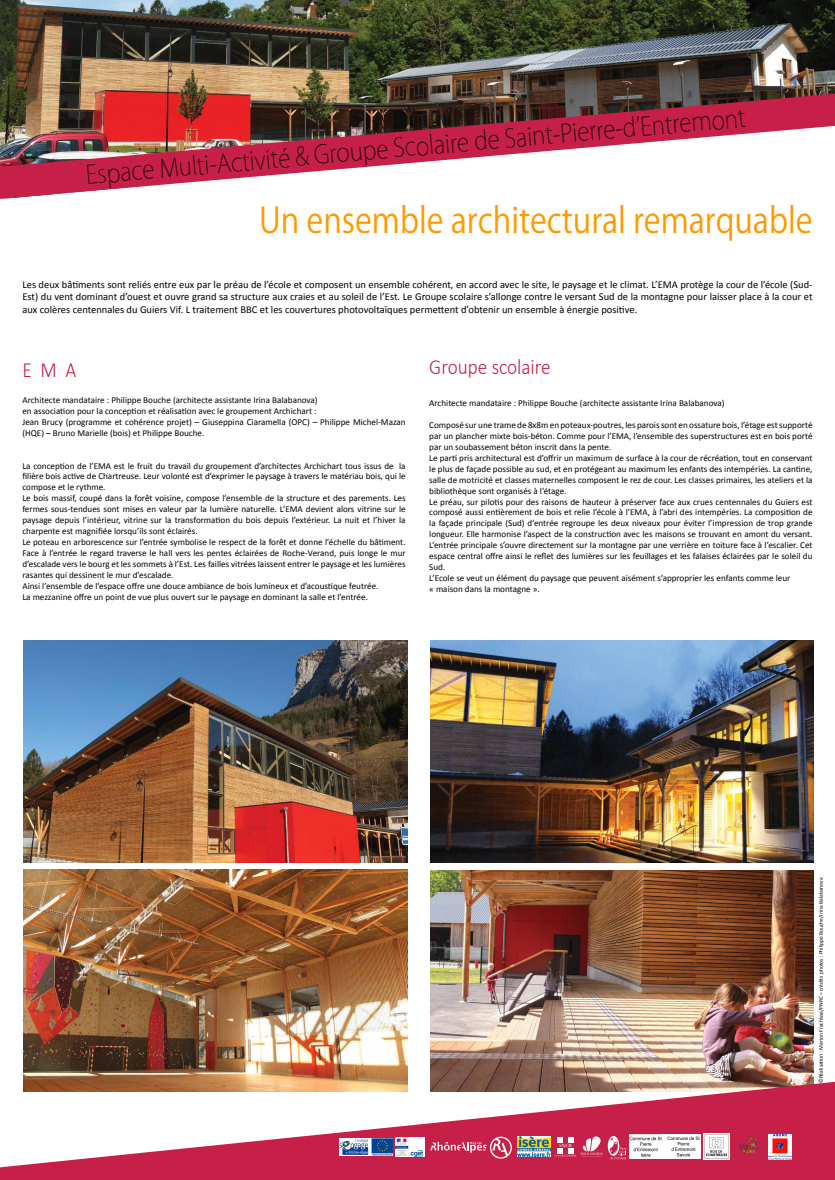
<style>
.page{position:relative;width:835px;height:1180px;background:#fff}
.page>*{position:absolute;margin:0;border:0;box-sizing:border-box;transform-origin:0 0}
.t1{font:35px "Koz Go Pr 6 N";color:#f90;scale:.89 1}
.t2{font:200 25.2px "Koz Go Pr 6 N";color:#000;scale:.89 1}
.t3{font:300 21.7px "Calibri";color:#c61f48;scale:.89 1}
.t4{font:10.5px/12.6px "Calibri";color:#000;text-align:justify}
.t5{font:9.1px/10.9px "Calibri";color:#000}
.t6{font:5.6px "Calibri";color:#000}
</style>
<div class="page">
<img style="left:430px;top:870px;width:383px;height:212px">
<img style="left:0;top:0;width:834px;height:94px">
<svg style="left:0;top:1082px;width:834px;height:98px;fill:#c61f48"></svg>
<img style="left:24px;top:870px;width:383px;height:222px">
<img style="left:24px;top:640px;width:383px;height:222px">
<img style="left:430px;top:640px;width:383px;height:222px">
<img style="left:580px;top:1135px;width:24px;height:24px">
<img style="left:703px;top:1133px;width:26px;height:26px">
<img style="left:517px;top:1136px;width:34px;height:20px">
<svg style="left:607px;top:1136px;width:19px;height:23px"></svg>
<svg style="left:430px;top:1136px;width:82px;height:22px;background:#d0496a"></svg>
<svg style="left:554px;top:1137px;width:22px;height:19px"></svg>
<img style="left:768px;top:1134px;width:23px;height:25px">
<img style="left:734px;top:1135px;width:29px;height:21px">
<img style="left:339px;top:1138px;width:54px;height:18px">
<img style="left:395px;top:1137px;width:29px;height:19px">
<img style="left:629px;top:1134px;width:71px;height:24px">
<img style="left:0;top:94px;width:834px;height:105px">
<h2 class="t2" style="left:85px;top:161px;width:745px;rotate:-5deg">Espace Multi-Activité &amp; Groupe Scolaire de Saint-Pierre-d’Entremont</h2>
<h1 class="t1" style="left:259px;top:201px;width:623px">Un ensemble architectural remarquable</h1>
<p class="t4" style="left:22px;top:278px;width:791px">Les deux bâtiments sont reliés entre eux par le préau de l’école et composent un ensemble cohérent, en accord avec le site, le paysage et le climat. L’EMA protège la cour de l’école (Sud-Est) du vent dominant d’ouest et ouvre grand sa structure aux craies et au soleil de l’Est. Le Groupe scolaire s’allonge contre le versant Sud de la montagne pour laisser place à la cour et aux colères centennales du Guiers Vif. L traitement BBC et les couvertures photovoltaïques permettent d’obtenir un ensemble à énergie positive.</p>
<h3 class="t3" style="left:22px;top:356px;width:62px">E M A</h3>
<p class="t5" style="left:22px;top:394px;width:384px">Architecte mandataire : Philippe Bouche (architecte assistante Irina Balabanova)<br>en association pour la conception et réalisation avec le groupement Archichart :<br>Jean Brucy (programme et cohérence projet) – Giuseppina Ciaramella (OPC) – Philippe Michel-Mazan (HQE) – Bruno Marielle (bois) et Philippe Bouche.</p>
<p class="t5" style="left:22px;top:460px;width:384px">La conception de l’EMA est le fruit du travail du groupement d’architectes Archichart tous issus de la filière bois active de Chartreuse. Leur volonté est d’exprimer le paysage à travers le matériau bois, qui le compose et le rythme.<br>Le bois massif, coupé dans la forêt voisine, compose l’ensemble de la structure et des parements. Les fermes sous-tendues sont mises en valeur par la lumière naturelle. L’EMA devient alors vitrine sur le paysage depuis l’intérieur, vitrine sur la transformation du bois depuis l’extérieur. La nuit et l’hiver la charpente est magnifiée lorsqu’ils sont éclairés.<br>Le poteau en arborescence sur l’entrée symbolise le respect de la forêt et donne l’échelle du bâtiment.<br>Face à l’entrée le regard traverse le hall vers les pentes éclairées de Roche-Verand, puis longe le mur d’escalade vers le bourg et les sommets à l’Est. Les failles vitrées laissent entrer le paysage et les lumières rasantes qui dessinent le mur d’escalade.<br>Ainsi l’ensemble de l’espace offre une douce ambiance de bois lumineux et d’acoustique feutrée.<br>La mezzanine offre un point de vue plus ouvert sur le paysage en dominant la salle et l’entrée.</p>
<h3 class="t3" style="left:429px;top:354px;width:138px">Groupe scolaire</h3>
<p class="t5" style="left:429px;top:397px;width:297px">Architecte mandataire : Philippe Bouche (architecte assistante Irina Balabanova)</p>
<p class="t5" style="left:429px;top:419px;width:384px">Composé sur une trame de 8x8m en poteaux-poutres, les parois sont en ossature bois, l’étage est supporté par un plancher mixte bois-béton. Comme pour l’EMA, l’ensemble des superstructures est en bois porté par un soubassement béton inscrit dans la pente.<br>Le parti pris architectural est d’offrir un maximum de surface à la cour de récréation, tout en conservant le plus de façade possible au sud, et en protégeant au maximum les enfants des intempéries. La cantine, salle de motricité et classes maternelles composent le rez de cour. Les classes primaires, les ateliers et la bibliothèque sont organisés à l’étage.<br>Le préau, sur pilotis pour des raisons de hauteur à préserver face aux crues centennales du Guiers est composé aussi entièrement de bois et relie l’école à l’EMA, à l’abri des intempéries. La composition de la façade principale (Sud) d’entrée regroupe les deux niveaux pour éviter l’impression de trop grande longueur. Elle harmonise l’aspect de la construction avec les maisons se trouvant en amont du versant.<br>L’entrée principale s’ouvre directement sur la montagne par une verrière en toiture face à l’escalier. Cet espace central offre ainsi le reflet des lumières sur les feuillages et les falaises éclairées par le soleil du Sud.<br>L’Ecole se veut un élément du paysage que peuvent aisément s’approprier les enfants comme leur<br>« maison dans la montagne ».</p>
<p class="t6" style="left:816px;top:1083px;width:207px;rotate:-90deg">©Réalisation : Marion Frachisse/PNRC – crédits photos : Philippe Bouche/Irina Balabanova</p>
</div>
